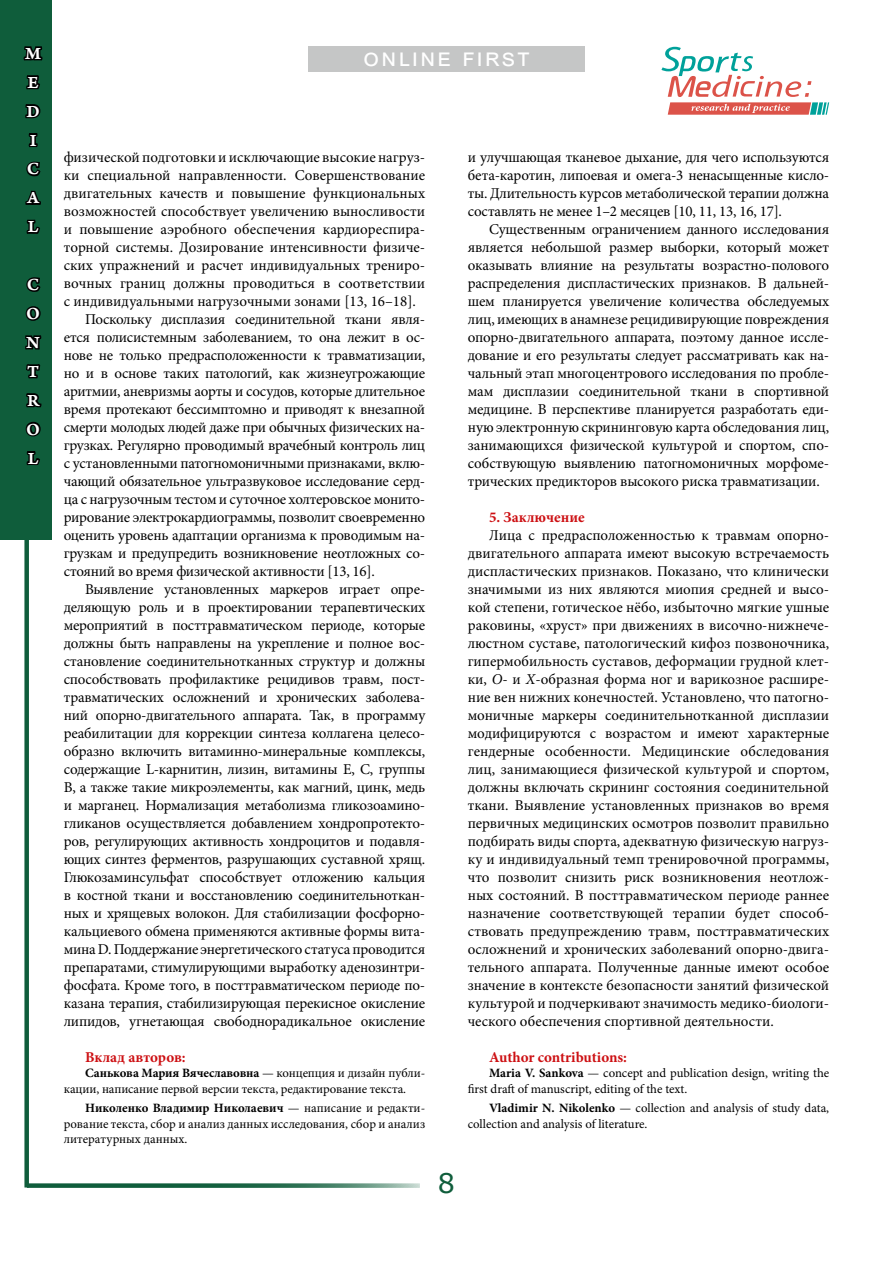
<style>
.page{position:relative;width:893px;height:1263px;background:#fff}
.page>*{position:absolute;margin:0;border:0;box-sizing:border-box;transform-origin:0 0}
.t1{font:27px "Verdana";color:#0f5d3b}
.t2{font:24px "Arial";letter-spacing:.1em;color:#fff}
.t3{font:18px/29px "Arno Pro Smbd Caption";color:#fff}
.osn-text{font:15px/18px "Minion Pro";letter-spacing:-.01em;color:#000;text-align:justify}
.Вклад-заг{font:700 15px "Minion Pro";color:#cd1013}
.Вклад-осн{font:12.75px/15.3px "Minion Pro";color:#000}
.s1{font-style:italic}
.s2{font-weight:700}
</style>
<div class="page">
<div style="left:24px;top:112px;width:5px;height:1075px;background:#0f5d3b"></div>
<svg style="left:27px;top:1183px;width:393px;height:5px;background:#438065"></svg>
<svg style="left:661px;top:47px;width:168px;height:68px"></svg>
<div style="left:0;top:0;width:52px;height:540px;background:#0f5d3b"></div>
<svg style="left:23px;top:46px;width:20px;height:44px"></svg>
<svg style="left:25px;top:104px;width:16px;height:15px"></svg>
<svg style="left:28px;top:133px;width:10px;height:15px"></svg>
<svg style="left:25px;top:161px;width:16px;height:73px"></svg>
<svg style="left:25px;top:277px;width:17px;height:73px"></svg>
<svg style="left:25px;top:364px;width:17px;height:101px"></svg>
<div style="left:308px;top:46px;width:277px;height:26px;background:#c5c6c6"></div>
<p class="t3" style="left:25px;top:40px;width:18px">M<br>E<br>D<br>I<br>C<br>A<br>L</p>
<p class="t3" style="left:26px;top:271px;width:15px;text-align:justify">C O N T R O L</p>
<h2 class="t2" style="left:364px;top:42px;width:168px">online first</h2>
<p class="osn-text" style="left:64px;top:148px;width:363px">физической подготовки и исключающие высокие нагруз&shy;ки специальной направленности. Совершенствование двигательных качеств и повышение функциональных возможностей способствует увеличению выносливости и повышение аэробного обеспечения кардиореспира&shy;торной системы. Дозирование интенсивности физиче&shy;ских упражнений и расчет индивидуальных трениро&shy;вочных границ должны проводиться в соответствии с индивидуальными нагрузочными зонами [13, 16–18].</p>
<p class="osn-text" style="left:64px;top:310px;width:363px;text-indent:21px">Поскольку дисплазия соединительной ткани явля&shy;ется полисистемным заболеванием, то она лежит в ос&shy;нове не только предрасположенности к травматизации, но и в основе таких патологий, как жизнеугрожающие аритмии, аневризмы аорты и сосудов, которые длительное время протекают бессимптомно и приводят к внезапной смерти молодых людей даже при обычных физических на&shy;грузках. Регулярно проводимый врачебный контроль лиц с установленными патогномоничными признаками, вклю&shy;чающий обязательное ультразвуковое исследование серд&shy;ца с нагрузочным тестом и суточное холтеровское монито&shy;рирование электрокардиограммы, позволит своевременно оценить уровень адаптации организма к проводимым на&shy;грузкам и предупредить возникновение неотложных со&shy;стояний во время физической активности [13, 16].</p>
<p class="osn-text" style="left:64px;top:580px;width:363px;text-indent:21px">Выявление установленных маркеров играет опре&shy;деляющую роль и в проектировании терапевтических мероприятий в посттравматическом периоде, которые должны быть направлены на укрепление и полное вос&shy;становление соединительнотканных структур и должны способствовать профилактике рецидивов травм, пост&shy;травматических осложнений и хронических заболева&shy;ний опорно-двигательного аппарата. Так, в программу реабилитации для коррекции синтеза коллагена целесо&shy;образно включить витаминно-минеральные комплексы, содержащие L‑карнитин, лизин, витамины Е, С, группы В, а также такие микроэлементы, как магний, цинк, медь и марганец. Нормализация метаболизма гликозоамино&shy;гликанов осуществляется добавлением хондропротекто&shy;ров, регулирующих активность хондроцитов и подавля&shy;ющих синтез ферментов, разрушающих суставной хрящ.<br>Глюкозаминсульфат способствует отложению кальция в костной ткани и восстановлению соединительноткан&shy;ных и хрящевых волокон. Для стабилизации фосфорно&shy;кальциевого обмена применяются активные формы вита&shy;мина D. Поддержание энергетического статуса проводится препаратами, стимулирующими выработку аденозинтри&shy;фосфата. Кроме того, в посттравматическом периоде по&shy;казана терапия, стабилизирующая перекисное окисление липидов, угнетающая свободнорадикальное окисление</p>
<p class="osn-text" style="left:468px;top:148px;width:363px">и улучшающая тканевое дыхание, для чего используются бета-каротин, липоевая и омега‑3 ненасыщенные кисло&shy;ты. Длительность курсов метаболической терапии должна составлять не менее 1–2 месяцев [10, 11, 13, 16, 17].</p>
<p class="osn-text" style="left:468px;top:220px;width:363px;text-indent:21px">Существенным ограничением данного исследования является небольшой размер выборки, который может оказывать влияние на результаты возрастно-полового распределения диспластических признаков. В дальней&shy;шем планируется увеличение количества обследуемых лиц, имеющих в анамнезе рецидивирующие повреждения опорно-двигательного аппарата, поэтому данное иссле&shy;дование и его результаты следует рассматривать как на&shy;чальный этап многоцентрового исследования по пробле&shy;мам дисплазии соединительной ткани в спортивной медицине. В перспективе планируется разработать еди&shy;ную электронную скрининговую карта обследования лиц, занимающихся физической культурой и спортом, спо&shy;собствующую выявлению патогномоничных морфоме&shy;трических предикторов высокого риска травматизации.</p>
<p class="Вклад-заг" style="left:489px;top:507px;width:97px">5. Заключение</p>
<p class="osn-text" style="left:468px;top:526px;width:363px;text-indent:21px">Лица с предрасположенностью к травмам опорно&shy;двигательного аппарата имеют высокую встречаемость диспластических признаков. Показано, что клинически значимыми из них являются миопия средней и высо&shy;кой степени, готическое нёбо, избыточно мягкие ушные раковины, «хруст» при движениях в височно-нижнече&shy;люстном суставе, патологический кифоз позвоночника, гипермобильность суставов, деформации грудной клет&shy;ки, <span class="s1">О</span>‑ и <span class="s1">Х</span>‑образная форма ног и варикозное расшире&shy;ние вен нижних конечностей. Установлено, что патогно&shy;моничные маркеры соединительнотканной дисплазии модифицируются с возрастом и имеют характерные гендерные особенности. Медицинские обследования лиц, занимающиеся физической культурой и спортом, должны включать скрининг состояния соединительной ткани. Выявление установленных признаков во время первичных медицинских осмотров позволит правильно подбирать виды спорта, адекватную физическую нагруз&shy;ку и индивидуальный темп тренировочной программы, что позволит снизить риск возникновения неотлож&shy;ных состояний. В посттравматическом периоде раннее назначение соответствующей терапии будет способ&shy;ствовать предупреждению травм, посттравматических осложнений и хронических заболеваний опорно-двига&shy;тельного аппарата. Полученные данные имеют особое значение в контексте безопасности занятий физической культурой и подчеркивают значимость медико-биологи&shy;ческого обеспечения спортивной деятельности.</p>
<p class="Вклад-заг" style="left:85px;top:1047px;width:102px">Вклад авторов:</p>
<p class="Вклад-заг" style="left:489px;top:1047px;width:140px">Author contributions:</p>
<p class="Вклад-осн" style="left:64px;top:1066px;width:363px;text-indent:21px"><span class="s2">Санькова Мария Вячеславовна</span> — концепция и дизайн публи&shy;кации, написание первой версии текста, редактирование текста.</p>
<p class="Вклад-осн" style="left:64px;top:1100px;width:363px;text-align:justify;text-indent:21px"><span class="s2">Николенко Владимир Николаевич</span> — написание и редакти&shy;рование текста, сбор и анализ данных исследования, сбор и анализ литературных данных.</p>
<p class="Вклад-осн" style="left:468px;top:1066px;width:363px;text-indent:21px"><span class="s2">Maria V. Sankova</span> — concept and publication design, writing the first draft of manuscript, editing of the text.</p>
<p class="Вклад-осн" style="left:468px;top:1100px;width:363px;text-indent:21px"><span class="s2">Vladimir N. Nikolenko</span> — collection and analysis of study data, collection and analysis of literature.</p>
<h1 class="t1" style="left:438px;top:1164px;width:19px">8</h1>
</div>
